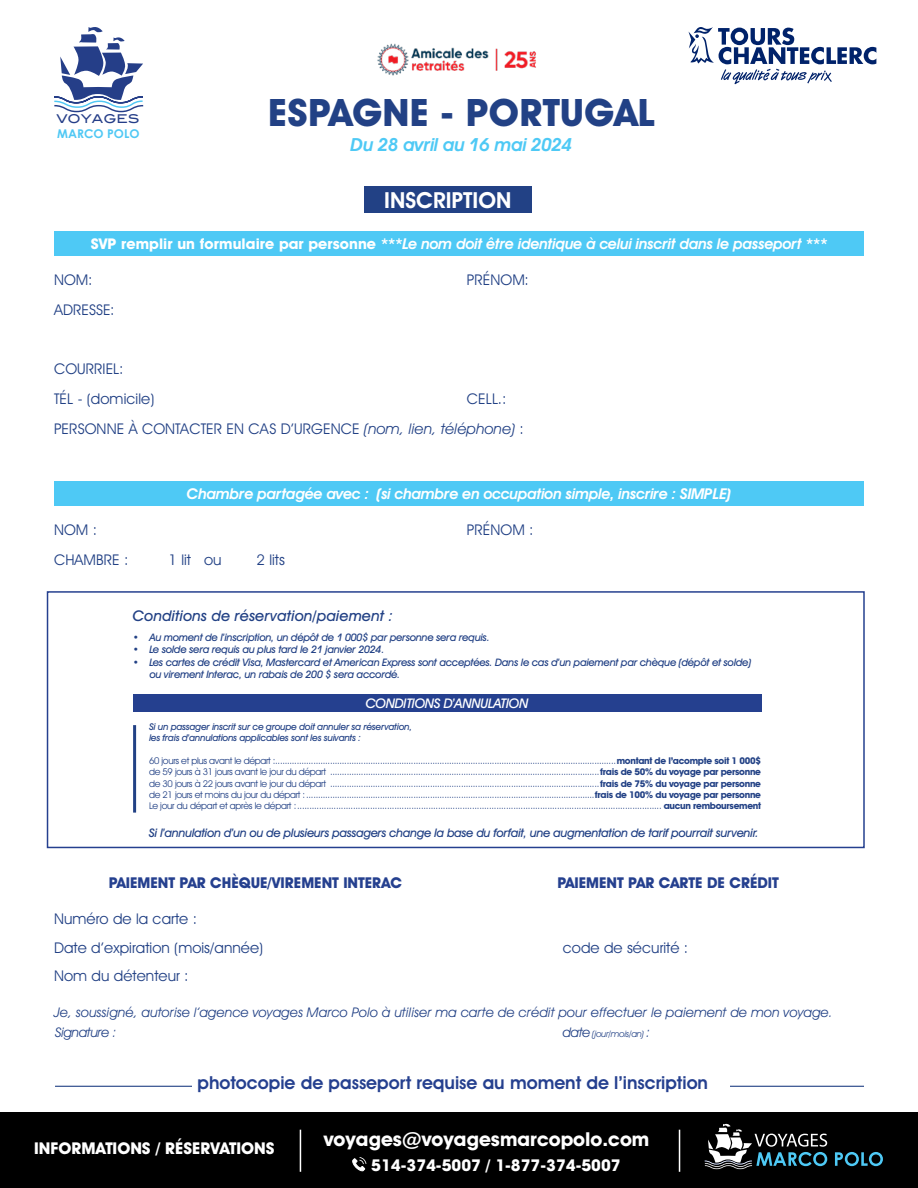
<style>
.page{position:relative;width:918px;height:1188px;background:#fff}
.page>*{position:absolute;margin:0;border:0;box-sizing:border-box;transform-origin:0 0}
.t1{font:700 37.95px "Avant Garde IT Cby BT";letter-spacing:.005em;color:#224185}
.t2{font:600 22.2px "Avant Garde IT Cby BT";color:#fff}
.t3{font:700 19.35px "Avant Garde IT Cby BT";color:#fff}
.t4{font:italic 600 18.15px "Avant Garde IT Cby BT";letter-spacing:-.02em;color:#4ec9f5}
.t5{font:600 18px "Avant Garde IT Cby BT";color:#25408f}
.t6{font:700 16.35px "Avant Garde IT Cby BT";color:#fff}
.t7{font:italic 600 15px "Avant Garde IT Cby BT";letter-spacing:-.02em;color:#fff}
.t8{font:700 15px "Avant Garde IT Cby BT";color:#25408f}
.t9{font:14.85px/30.8px "Avant Garde IT Cby BT";letter-spacing:.005em;color:#224185}
.t10{font:italic 500 14.85px "Avant Garde IT Cby BT";letter-spacing:.005em;color:#224185}
.t11{font:italic 13.35px "Avant Garde IT Cby BT";letter-spacing:.005em;color:#224185}
.t12{font:italic 500 13.35px "Avant Garde IT Cby BT";letter-spacing:-.025em;color:#fff}
.t13{font:italic 13.35px "Avant Garde IT Cby BT";letter-spacing:-.025em;color:#224185}
.t14{font:700 12.15px "Century Gothic";color:#50c8f4}
.t15{font:12.15px "Blair Md ITCTT Medium";color:#253e88}
.t16{font:italic 500 11.85px "Avant Garde IT Cby BT";letter-spacing:-.025em;color:#224185}
.t17{font:italic 500 10.35px/12.6px "Avant Garde IT Cby BT";letter-spacing:-.025em;color:#224185}
.t18{font:9.3px/11.4px "Avant Garde IT Cby BT";letter-spacing:-.025em;color:#224185;text-align:justify}
.t19{font:italic 500 9.3px/11.4px "Avant Garde IT Cby BT";letter-spacing:-.025em;color:#224185}
.t20{font:italic 8.85px "Avant Garde IT Cby BT";letter-spacing:-.025em;color:#224185}
.s1{font-weight:700;font-style:normal;font-size:14.85px}
.s2{font-style:italic}
.s3{font-weight:700}
.s4{font-size:13.35px}
</style>
<div class="page">
<svg style="left:54px;top:27px;width:90px;height:86px"></svg>
<svg style="left:688px;top:27px;width:188px;height:57px"></svg>
<div style="left:364px;top:186px;width:168px;height:27px;background:#224185"></div>
<div style="left:54px;top:231px;width:810px;height:25px;background:#4ec9f5"></div>
<div style="left:54px;top:481px;width:810px;height:25px;background:#4ec9f5"></div>
<div style="left:47px;top:591px;width:818px;height:257px;border:2px solid #25408f"></div>
<div style="left:133px;top:694px;width:628px;height:17px;background:#25408f"></div>
<hr style="left:133px;top:725px;width:3px;height:88px;background:#224185">
<hr style="left:55px;top:1086px;width:809px;height:1px;background:#224185">
<div style="left:192px;top:1064px;width:538px;height:37px;background:#fff"></div>
<img style="left:377px;top:43px;width:159px;height:33px">
<div style="left:0;top:1112px;width:918px;height:76px;background:#000"></div>
<svg style="left:835px;top:1152px;width:48px;height:14px"></svg>
<svg style="left:705px;top:1124px;width:122px;height:45px"></svg>
<svg style="left:352px;top:1157px;width:14px;height:14px"></svg>
<hr style="left:300px;top:1130px;width:1px;height:42px;background:#fff">
<hr style="left:679px;top:1130px;width:1px;height:42px;background:#fff">
<h3 class="t15" style="left:56px;top:109px;width:85px">VOYAGES</h3>
<h3 class="t14" style="left:57px;top:126px;width:84px">MARCO POLO</h3>
<h1 class="t1" style="left:268px;top:90px;width:388px">ESPAGNE - PORTUGAL</h1>
<h3 class="t4" style="left:351px;top:134px;width:223px">Du 28 avril au 16 mai 2024</h3>
<h2 class="t2" style="left:384px;top:187px;width:129px">INSCRIPTION</h2>
<h3 class="t7" style="left:91px;top:235px;width:738px"><span class="s1">SVP remplir un formulaire par personne</span> ***Le nom doit être identique à celui inscrit dans le passeport ***</h3>
<h3 class="t9" style="left:54px;top:264px;width:40px">NOM:</h3>
<h3 class="t9" style="left:467px;top:264px;width:64px">PRÉNOM:</h3>
<h3 class="t9" style="left:54px;top:295px;width:62px">ADRESSE:</h3>
<h3 class="t9" style="left:54px;top:354px;width:71px">COURRIEL:</h3>
<h3 class="t9" style="left:54px;top:383px;width:471px;text-indent:413px">CELL.:<br>PERSONNE À CONTACTER EN CAS D’URGENCE <span class="s2">(nom, lien, téléphone)</span> :</h3>
<h3 class="t9" style="left:54px;top:383px;width:102px">TÉL - (domicile)</h3>
<h3 class="t7" style="left:187px;top:485px;width:546px">Chambre partagée avec : (si chambre en occupation simple, inscrire : SIMPLE)</h3>
<h3 class="t9" style="left:54px;top:514px;width:45px">NOM :</h3>
<h3 class="t9" style="left:467px;top:514px;width:68px">PRÉNOM :</h3>
<h3 class="t9" style="left:54px;top:545px;width:76px">CHAMBRE :</h3>
<h3 class="t9" style="left:168px;top:545px;width:55px">1 lit ou</h3>
<h3 class="t9" style="left:256px;top:545px;width:30px">2 lits</h3>
<h3 class="t10" style="left:133px;top:606px;width:261px">Conditions de réservation/paiement :</h3>
<p class="t17" style="left:133px;top:631px;width:358px">• Au moment de l’inscription, un dépôt de 1 000$ par personne sera requis.</p>
<p class="t17" style="left:133px;top:643px;width:253px">• Le solde sera requis au plus tard le 21 janvier 2024.</p>
<p class="t17" style="left:149px;top:656px;width:603px;text-indent:-16px">• Les cartes de crédit Visa, Mastercard et American Express sont acceptées. Dans le cas d’un paiement par chèque (dépôt et solde) ou virement Interac, un rabais de 200 $ sera accordé.</p>
<h3 class="t12" style="left:366px;top:695px;width:164px">CONDITIONS D’ANNULATION</h3>
<p class="t19" style="left:149px;top:721px;width:265px">Si un passager inscrit sur ce groupe doit annuler sa réservation, les frais d’annulations applicables sont les suivants :</p>
<p class="t18" style="left:149px;top:755px;width:614px">60 jours et plus avant le départ :...............................................................................................................................................<span class="s3">montant de l’acompte soit 1 000$ </span>de 59 jours à 31 jours avant le jour du départ .................................................................................................................<span class="s3">frais de 50% du voyage par personne </span>de 30 jours à 22 jours avant le jour du départ .................................................................................................................<span class="s3">frais de 75% du voyage par personne </span>de 21 jours et moins du jour du départ :.........................................................................................................................<span class="s3">frais de 100% du voyage par personne </span>Le jour du départ et après le départ :...................................................................................................................................................... <span class="s3">aucun remboursement</span></p>
<p class="t16" style="left:149px;top:826px;width:611px">Si l’annulation d’un ou de plusieurs passagers change la base du forfait, une augmentation de tarif pourrait survenir.</p>
<h3 class="t8" style="left:109px;top:873px;width:295px">PAIEMENT PAR CHÈQUE/VIREMENT INTERAC</h3>
<h3 class="t8" style="left:557px;top:873px;width:223px">PAIEMENT PAR CARTE DE CRÉDIT</h3>
<h3 class="t9" style="left:54px;top:905px;width:211px;line-height:28.2px">Numéro de la carte :<br>Date d’expiration (mois/année)</h3>
<h3 class="t9" style="left:563px;top:932px;width:127px">code de sécurité :</h3>
<h3 class="t9" style="left:54px;top:960px;width:136px">Nom du détenteur :</h3>
<h3 class="t11" style="left:54px;top:1004px;width:780px">Je, soussigné, autorise l’agence voyages Marco Polo à utiliser ma carte de crédit pour effectuer le paiement de mon voyage.</h3>
<h3 class="t13" style="left:55px;top:1024px;width:63px">Signature :</h3>
<p class="t20" style="left:562px;top:1028px;width:89px"><span class="s4">date</span> (jour/mois/an) <span class="s4">:</span></p>
<h3 class="t5" style="left:197px;top:1072px;width:512px">photocopie de passeport requise au moment de l’inscription</h3>
<h3 class="t6" style="left:34px;top:1139px;width:242px">INFORMATIONS / RÉSERVATIONS</h3>
<h3 class="t3" style="left:324px;top:1127px;width:327px">voyages@voyagesmarcopolo.com</h3>
<h3 class="t6" style="left:371px;top:1155px;width:251px">514-374-5007 / 1-877-374-5007</h3>
</div>
